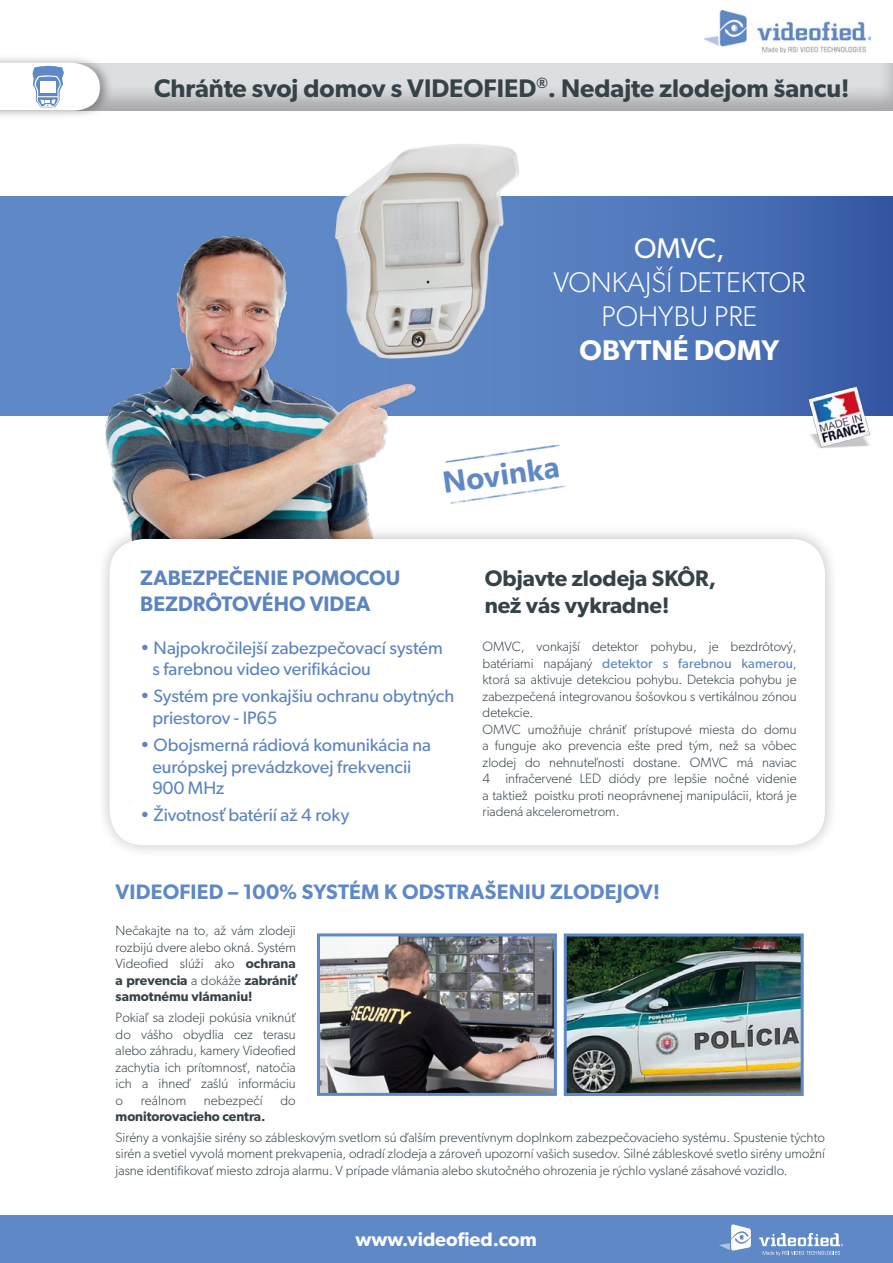
<style>
.page{position:relative;width:893px;height:1263px;background:#fff}
.page>*{position:absolute;margin:0;border:0;box-sizing:border-box;transform-origin:0 0}
.t1{font:700 30px "Khmer UI";color:#5f89c6}
.t2{font:300 28.5px/34.2px "Gibson";color:#fff;text-align:center}
.t3{font:600 28.5px "Gibson";color:#fff}
.t4{font:28.5px "Gibson";color:#fff}
.t5{font:600 25.5px "Gibson";color:#354248}
.t6{font:600 22.5px/27px "Gibson";color:#354248}
.t7{font:600 21px "Gibson";letter-spacing:.01em;color:#5f89c6}
.t8{font:600 21px/25.2px "Gibson";color:#5c84bf}
.t9{font:600 19.5px "Gibson";color:#fff}
.t10{font:18px/21.6px "Gibson";letter-spacing:-.005em;color:#5c84bf}
.t11{font:300 13.5px/16.5px "Gibson";color:#354248;text-align:justify}
.t12{font:600 13.5px "Gibson";letter-spacing:-.005em;color:#354248}
.s1{font-weight:400;color:#5c84bf}
.s2{font-weight:600}
</style>
<div class="page">
<svg style="left:0;top:197px;width:893px;height:219px;background:#4d74b8"></svg>
<div style="left:0;top:51px;width:893px;height:61px;background:#000;opacity:.25"></div>
<div style="left:0;top:1215px;width:893px;height:48px;background:#5f89c6"></div>
<svg style="left:719px;top:1224px;width:32px;height:27px"></svg>
<svg style="left:759px;top:1233px;width:84px;height:23px"></svg>
<img style="left:704px;top:11px;width:166px;height:41px">
<img style="left:798px;top:381px;width:82px;height:68px">
<div style="left:0;top:54px;width:113px;height:66px;background:#000;opacity:.35"></div>
<img style="left:67px;top:209px;width:479px;height:316px">
<svg style="left:0;top:63px;width:100px;height:50px"></svg>
<img style="left:321px;top:937px;width:232px;height:155px">
<div style="left:317px;top:933px;width:240px;height:163px;border:3px solid #5f89c6"></div>
<img style="left:568px;top:937px;width:232px;height:155px">
<div style="left:564px;top:933px;width:240px;height:163px;border:3px solid #5f89c6"></div>
<img style="left:434px;top:441px;width:131px;height:75px">
<img style="left:325px;top:144px;width:199px;height:223px">
<div style="left:96px;top:525px;width:743px;height:334px;background:#000;opacity:.25"></div>
<div style="left:110px;top:539px;width:715px;height:306px;background:#fff;border-radius:34px"></div>
<h3 class="t5" style="left:154px;top:73px;width:697px">Chráňte svoj domov s VIDEOFIED<sup>®</sup>. Nedajte zlodejom šancu!</h3>
<h2 class="t4" style="left:634px;top:231px;width:92px">OMVC,</h2>
<h2 class="t2" style="left:553px;top:265px;width:253px">VONKAJŠÍ DETEKTOR<br>POHYBU PRE</h2>
<h2 class="t3" style="left:580px;top:333px;width:201px">OBYTNÉ DOMY</h2>
<h1 class="t1" style="left:440px;top:466px;width:119px;rotate:-8deg">Novinka</h1>
<h3 class="t8" style="left:140px;top:565px;width:262px">ZABEZPEČENIE POMOCOU<br>BEZDRÔTOVÉHO VIDEA</h3>
<h3 class="t10" style="left:152px;top:636px;width:292px;text-indent:-12px">• Najpokročilejší zabezpečovací systém s farebnou video verifikáciou</h3>
<h3 class="t10" style="left:152px;top:685px;width:303px;text-indent:-12px">• Systém pre vonkajšiu ochranu obytných priestorov - IP65</h3>
<h3 class="t10" style="left:152px;top:734px;width:280px;text-indent:-12px">• Obojsmerná rádiová komunikácia na európskej prevádzkovej frekvencii<br>900 MHz</h3>
<h3 class="t10" style="left:140px;top:804px;width:210px">• Životnosť batérií až 4 roky</h3>
<h3 class="t6" style="left:485px;top:564px;width:233px">Objavte zlodeja SKÔR, než vás vykradne!</h3>
<p class="t11" style="left:483px;top:638px;width:315px;text-align:left">OMVC, vonkajší detektor pohybu, je bezdrôtový, batériami napájaný <span class="s1">detektor s farebnou kamerou</span>, ktorá sa aktivuje detekciou pohybu. Detekcia pohybu je zabezpečená integrovanou šošovkou s vertikálnou zónou detekcie.<br>OMVC umožňuje chrániť prístupové miesta do domu a funguje ako prevencia ešte pred tým, než sa vôbec zlodej do nehnuteľnosti dostane. OMVC má naviac 4 infračervené LED diódy pre lepšie nočné videnie a taktiež poistku proti neoprávnenej manipulácii, ktorá je riadená akcelerometrom.</p>
<h3 class="t7" style="left:116px;top:879px;width:546px">VIDEOFIED – 100% SYSTÉM K ODSTRAŠENIU ZLODEJOV!</h3>
<p class="t11" style="left:116px;top:922px;width:182px">Nečakajte na to, až vám zlodeji rozbijú dvere alebo okná. Systém Videofied slúži ako <span class="s2">ochrana a prevencia</span> a dokáže <span class="s2">zabrániť samotnému vlámaniu!</span></p>
<p class="t11" style="left:116px;top:1009px;width:182px">Pokiaľ sa zlodeji pokúsia vniknúť do vášho obydlia cez terasu alebo záhradu, kamery Videofied zachytia ich prítomnosť, natočia ich a ihneď zašlú informáciu o</p>
<p class="t11" style="left:141px;top:1091px;width:47px">reálnom</p>
<p class="t11" style="left:204px;top:1091px;width:60px">nebezpečí</p>
<p class="t11" style="left:280px;top:1091px;width:17px">do</p>
<p class="t12" style="left:116px;top:1108px;width:151px">monitorovacieho centra.</p>
<p class="t11" style="left:116px;top:1129px;width:711px">Sirény a vonkajšie sirény so zábleskovým svetlom sú ďalším preventívnym doplnkom zabezpečovacieho systému. Spustenie týchto sirén a svetiel vyvolá moment prekvapenia, odradí zlodeja a zároveň upozorní vašich susedov. Silné zábleskové svetlo sirény umožní jasne identifikovať miesto zdroja alarmu. V prípade vlámania alebo skutočného ohrozenia je rýchlo vyslané zásahové vozidlo.</p>
<h3 class="t9" style="left:355px;top:1227px;width:183px">www.videofied.com</h3>
</div>
